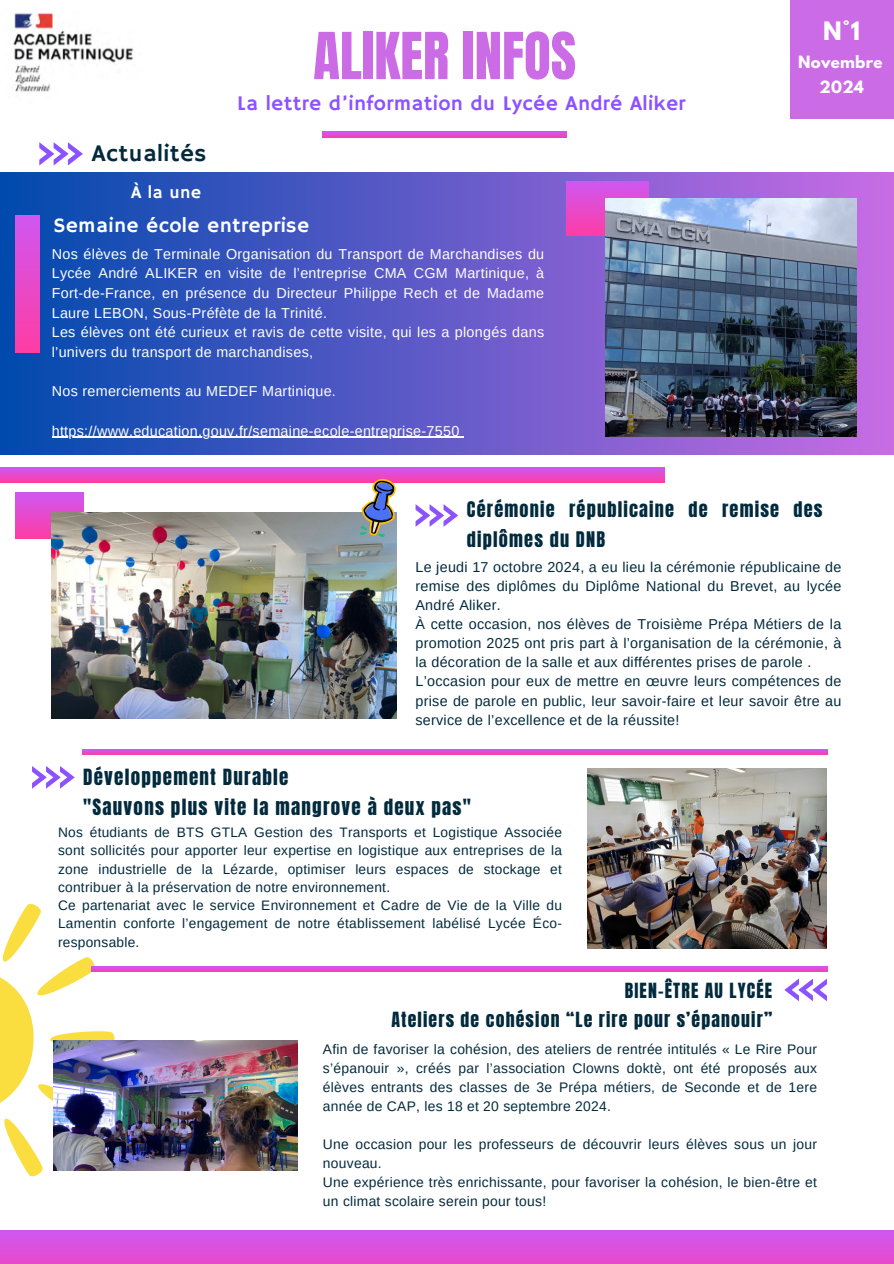
<style>
.page{position:relative;width:894px;height:1264px;background:#fff}
.page>*{position:absolute;margin:0;border:0;box-sizing:border-box;transform-origin:0 0}
.t1{font:55.05px "Anton";color:#cb6ce6}
.t2{font:23.7px "Hammersmith One";letter-spacing:.015em;color:#022a3d}
.t3{font:700 22.5px "League Spartan";color:#fff}
.t4{font:20.7px "Hammersmith One";letter-spacing:.015em;color:#8c52ff}
.t5{font:20.7px "Hammersmith One";letter-spacing:.015em;color:#fff}
.t6{font:19.05px/30.8px "Anton";letter-spacing:.065em;color:#022a3d}
.t7{font:18.3px/30.3px "Anton";letter-spacing:.065em;color:#022a3d}
.t8{font:17.7px/28.7px "Anton";letter-spacing:.065em;color:#022a3d;text-align:right}
.t9{font:17.7px "Hammersmith One";color:#fff}
.t10{font:700 15px/24.8px "League Spartan";letter-spacing:.015em;color:#fff;text-align:center}
.t11{font:14.4px/19.6px "Arimo";letter-spacing:.02em;color:#fff;text-align:justify}
.t12{font:14.25px/19.2px "Arimo";letter-spacing:.02em;color:#022a3d;text-align:justify}
.t13{font:13.8px/19px "Arimo";letter-spacing:.02em;color:#022a3d}
.t14{font:13.65px/18.3px "Arimo";letter-spacing:.02em;color:#022a3d;text-align:justify}
</style>
<div class="page">
<svg style="left:0;top:904px;width:115px;height:273px"></svg>
<svg style="left:0;top:467px;width:664px;height:15px;background:#e44bce"></svg>
<svg style="left:323px;top:132px;width:243px;height:6px"></svg>
<svg style="left:415px;top:504px;width:43px;height:22px"></svg>
<svg style="left:39px;top:142px;width:44px;height:23px"></svg>
<svg style="left:0;top:1230px;width:893px;height:33px;background:#d950df"></svg>
<div style="left:15px;top:493px;width:68px;height:45px;background:linear-gradient(to bottom,#d055f0,#f844a3)"></div>
<img style="left:52px;top:513px;width:344px;height:205px">
<svg style="left:32px;top:766px;width:43px;height:22px"></svg>
<svg style="left:82px;top:749px;width:744px;height:5px;background:#df4dd6"></svg>
<img style="left:13px;top:13px;width:120px;height:79px">
<div style="left:789px;top:0;width:104px;height:118px;background:#cb6ce6"></div>
<div style="left:0;top:173px;width:893px;height:281px;background:linear-gradient(to right,#004aad,#c86ce5)"></div>
<div style="left:15px;top:215px;width:24px;height:138px;background:linear-gradient(to bottom,#cf57f1,#fe3ca5)"></div>
<div style="left:566px;top:181px;width:82px;height:55px;background:linear-gradient(to bottom,#cf57f2,#fe3ca5)"></div>
<svg style="left:360px;top:479px;width:36px;height:58px"></svg>
<img style="left:605px;top:198px;width:250px;height:239px">
<img style="left:587px;top:768px;width:239px;height:180px">
<hr style="left:52px;top:437px;width:407px;height:1px;background:#fff">
<svg style="left:92px;top:966px;width:734px;height:5px;background:#de4ed7"></svg>
<img style="left:53px;top:1040px;width:244px;height:130px">
<svg style="left:784px;top:978px;width:42px;height:23px"></svg>
<p class="t1" style="left:313px;top:16px;width:264px">ALIKER INFOS</p>
<p class="t4" style="left:237px;top:91px;width:449px">La lettre d’information du Lycée André Aliker</p>
<p class="t2" style="left:92px;top:140px;width:116px">Actualités</p>
<p class="t9" style="left:131px;top:182px;width:72px">À la une</p>
<p class="t5" style="left:53px;top:213px;width:257px">Semaine école entreprise</p>
<p class="t11" style="left:52px;top:244px;width:494px">Nos élèves de Terminale Organisation du Transport de Marchandises du Lycée André ALIKER en visite de l’entreprise CMA CGM Martinique, à Fort-de-France, en présence du Directeur Philippe Rech et de Madame Laure LEBON, Sous-Préfète de la Trinité.</p>
<p class="t11" style="left:52px;top:322px;width:494px">Les élèves ont été curieux et ravis de cette visite, qui les a plongés dans l’univers du transport de marchandises,</p>
<p class="t11" style="left:52px;top:381px;width:285px">Nos remerciements au MEDEF Martinique.</p>
<p class="t11" style="left:52px;top:421px;width:409px">https://www.education.gouv.fr/semaine-ecole-entreprise-7550</p>
<h3 class="t3" style="left:822px;top:20px;width:38px">N°1</h3>
<h3 class="t10" style="left:798px;top:51px;width:86px">Novembre<br>2024</h3>
<h4 class="t7" style="left:467px;top:494px;width:357px">Cérémonie républicaine de remise des diplômes du DNB</h4>
<h1 class="t12" style="left:415px;top:557px;width:427px">Le jeudi 17 octobre 2024, a eu lieu la cérémonie républicaine de remise des diplômes du Diplôme National du Brevet, au lycée André Aliker.</h1>
<h3 class="t12" style="left:415px;top:614px;width:427px">À cette occasion, nos élèves de Troisième Prépa Métiers de la promotion 2025 ont pris part à l’organisation de la cérémonie, à la décoration de la salle et aux différentes prises de parole .</h3>
<h5 class="t12" style="left:415px;top:672px;width:427px">L’occasion pour eux de mettre en œuvre leurs compétences de prise de parole en public, leur savoir-faire et leur savoir être au service de l’excellence et de la réussite!</h5>
<h2 class="t6" style="left:83px;top:761px;width:389px">Développement Durable<br>"Sauvons plus vite la mangrove à deux pas"</h2>
<h4 class="t14" style="left:58px;top:823px;width:505px">Nos étudiants de BTS GTLA Gestion des Transports et Logistique Associée sont sollicités pour apporter leur expertise en logistique aux entreprises de la zone industrielle de la Lézarde, optimiser leurs espaces de stockage et contribuer à la préservation de notre environnement.</h4>
<p class="t14" style="left:58px;top:896px;width:505px">Ce partenariat avec le service Environnement et Cadre de Vie de la Ville du Lamentin conforte l’engagement de notre établissement labélisé Lycée Éco&shy;responsable.</p>
<p class="t8" style="left:391px;top:976px;width:382px">BIEN-ÊTRE AU LYCÉE<br>Ateliers de cohésion “Le rire pour s’épanouir”</p>
<p class="t13" style="left:323px;top:1039px;width:495px;text-align:justify">Afin de favoriser la cohésion, des ateliers de rentrée intitulés « Le Rire Pour s’épanouir », créés par l’association Clowns doktè, ont été proposés aux élèves entrants des classes de 3e Prépa métiers, de Seconde et de 1ere année de CAP, les 18 et 20 septembre 2024.</p>
<p class="t13" style="left:323px;top:1134px;width:495px">Une occasion pour les professeurs de découvrir leurs élèves sous un jour nouveau.</p>
<p class="t13" style="left:323px;top:1172px;width:495px">Une expérience très enrichissante, pour favoriser la cohésion, le bien-être et un climat scolaire serein pour tous!</p>
</div>
